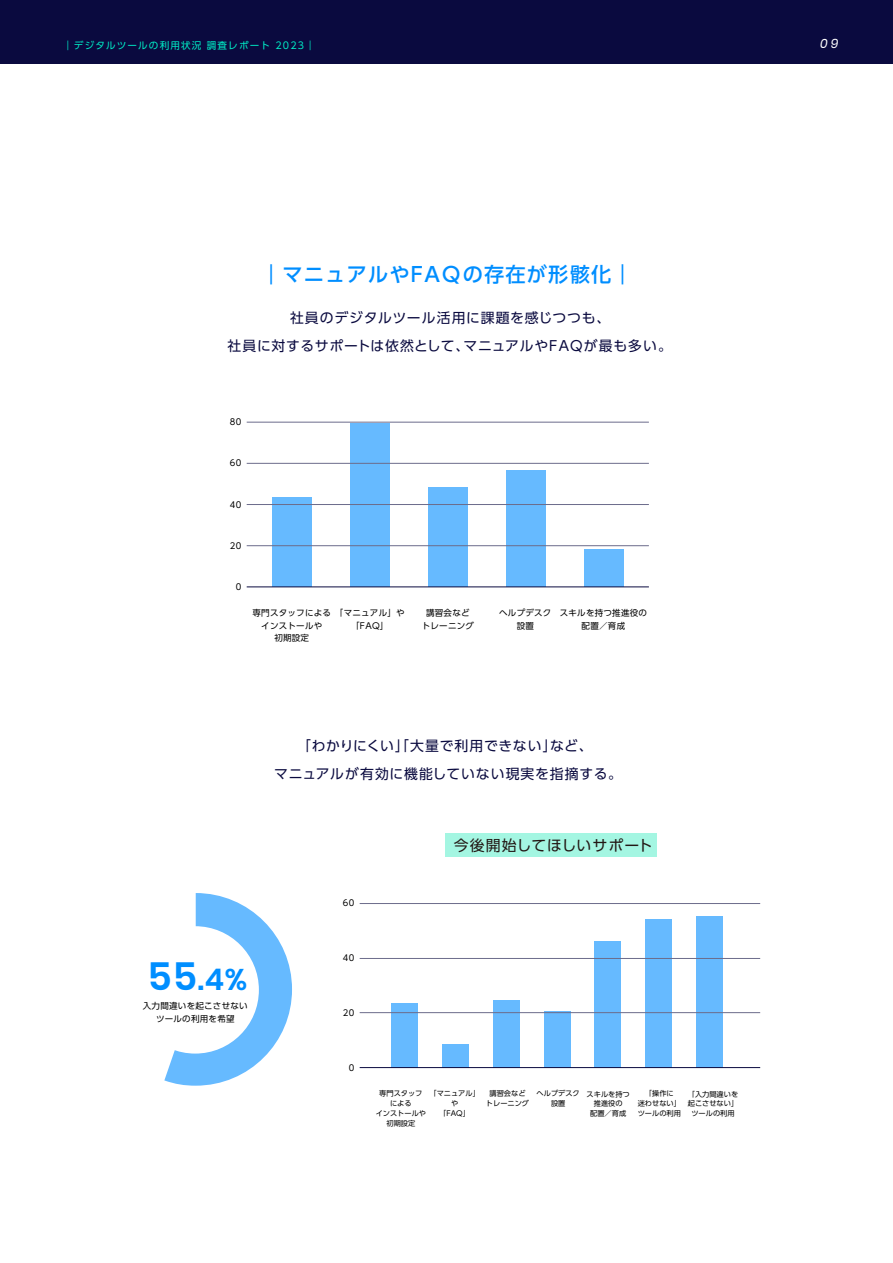
<style>
.page{position:relative;width:893px;height:1263px;background:#fff}
.page>*{position:absolute;margin:0;border:0;box-sizing:border-box;transform-origin:0 0}
.t1{font:600 29.85px "Poppins";color:#008eff}
.t2{font:500 20.25px "UD Shin Go Pro";letter-spacing:.06em;color:#008eff}
.t3{font:14.85px "UD Shin Go Pro";letter-spacing:.06em;color:#231815}
.t4{font:13.8px/27.6px "UD Shin Go Pro";letter-spacing:.06em;color:#0a0a3f;text-align:center}
.t5{font:italic 12.75px "Poppins";color:#fff}
.t6{font:9.6px "UD Shin Go Pro";letter-spacing:.12em;color:#00ecc5}
.t7{font:8.55px/12.8px "UD Shin Go Pro";letter-spacing:.03em;color:#000;text-align:center}
.t8{font:8.4px "UD Shin Go Pro";color:#000}
.t9{font:7.2px/9.9px "UD Shin Go Pro";color:#000;text-align:center}
.s1{font-size:38.55px}
</style>
<div class="page">
<div style="left:0;top:0;width:893px;height:64px;background:#0a0a3f"></div>
<div style="left:272px;top:498px;width:40px;height:89px;background:#66baff"></div>
<div style="left:350px;top:424px;width:40px;height:163px;background:#66baff"></div>
<div style="left:428px;top:487px;width:40px;height:100px;background:#66baff"></div>
<div style="left:506px;top:471px;width:39px;height:116px;background:#66baff"></div>
<div style="left:584px;top:549px;width:39px;height:38px;background:#66baff"></div>
<hr style="left:247px;top:586px;width:402px;height:1px;background:#0a0a3f">
<hr style="left:247px;top:422px;width:402px;height:1px;background:#6c6c8b">
<hr style="left:247px;top:463px;width:402px;height:1px;background:#6c6c8b">
<hr style="left:247px;top:504px;width:402px;height:1px;background:#6c6c8b">
<hr style="left:247px;top:545px;width:402px;height:1px;background:#6c6c8b">
<div style="left:392px;top:1003px;width:26px;height:64px;background:#66baff"></div>
<div style="left:443px;top:1044px;width:26px;height:23px;background:#66baff"></div>
<div style="left:494px;top:1000px;width:26px;height:67px;background:#66baff"></div>
<div style="left:544px;top:1011px;width:26px;height:56px;background:#66baff"></div>
<div style="left:646px;top:919px;width:26px;height:149px;background:#66baff"></div>
<div style="left:696px;top:916px;width:27px;height:151px;background:#66baff"></div>
<div style="left:595px;top:941px;width:26px;height:126px;background:#66baff"></div>
<hr style="left:360px;top:1067px;width:400px;height:1px;background:#0a0a3f">
<hr style="left:360px;top:903px;width:400px;height:1px;background:#6c6c8b">
<hr style="left:360px;top:958px;width:400px;height:1px;background:#6c6c8b">
<hr style="left:360px;top:1012px;width:400px;height:1px;background:#6c6c8b">
<svg style="left:164px;top:893px;width:128px;height:193px"></svg>
<div style="left:132px;top:926px;width:127px;height:127px;background:#fff;border-radius:50%"></div>
<div style="left:446px;top:834px;width:211px;height:23px;background:#a4f6e2"></div>
<h3 class="t6" style="left:63px;top:37px;width:253px">｜デジタルツールの利用状況 調査レポート 2023｜</h3>
<h3 class="t5" style="left:820px;top:36px;width:20px">09</h3>
<h2 class="t2" style="left:261px;top:258px;width:373px">｜マニュアルやFAＱの存在が形骸化｜</h2>
<h3 class="t4" style="left:228px;top:304px;width:446px">社員のデジタルツール活用に課題を感じつつも、<br>社員に対するサポートは依然として、マニュアルやFAQが最も多い。</h3>
<p class="t7" style="left:230px;top:415px;width:13px">80</p>
<p class="t7" style="left:230px;top:456px;width:13px">60</p>
<p class="t7" style="left:230px;top:498px;width:13px">40</p>
<p class="t7" style="left:230px;top:539px;width:13px">20</p>
<p class="t7" style="left:236px;top:580px;width:7px">0</p>
<p class="t7" style="left:252px;top:606px;width:154px">専門スタッフによる「マニュアル」や</p>
<p class="t7" style="left:261px;top:619px;width:63px">インストールや</p>
<p class="t7" style="left:274px;top:631px;width:36px">初期設定</p>
<p class="t7" style="left:351px;top:619px;width:39px">「FAQ」</p>
<p class="t7" style="left:422px;top:606px;width:54px">講習会などトレーニング</p>
<p class="t7" style="left:499px;top:606px;width:54px">ヘルプデスク設置</p>
<p class="t7" style="left:560px;top:606px;width:89px">スキルを持つ推進役の配置／育成</p>
<h3 class="t4" style="left:274px;top:732px;width:349px">「わかりにくい」「大量で利用できない」など、<br>マニュアルが有効に機能していない現実を指摘する。</h3>
<p class="t8" style="left:343px;top:896px;width:13px">60</p>
<h3 class="t3" style="left:454px;top:834px;width:200px">今後開始してほしいサポート</h3>
<h1 class="t1" style="left:148px;top:962px;width:101px"><span class="s1">55</span>.4%</h1>
<p class="t7" style="left:143px;top:999px;width:106px">入力間違いを起こさせないツールの利用を希望</p>
<p class="t8" style="left:343px;top:951px;width:13px">40</p>
<p class="t8" style="left:343px;top:1006px;width:13px">20</p>
<p class="t8" style="left:349px;top:1061px;width:7px">0</p>
<p class="t9" style="left:376px;top:1088px;width:52px">専門スタッフによる<br>インストールや初期設定</p>
<p class="t9" style="left:429px;top:1088px;width:52px">「マニュアル」や<br>「FAQ」</p>
<p class="t9" style="left:486px;top:1088px;width:45px">講習会などトレーニング</p>
<p class="t9" style="left:537px;top:1088px;width:45px">ヘルプデスク設置</p>
<p class="t9" style="left:587px;top:1089px;width:45px">スキルを持つ推進役の<br>配置／育成</p>
<p class="t9" style="left:638px;top:1088px;width:45px">「操作に<br>迷わせない」ツールの利用</p>
<p class="t9" style="left:688px;top:1089px;width:52px">「入力間違いを起こさせない」ツールの利用</p>
</div>
